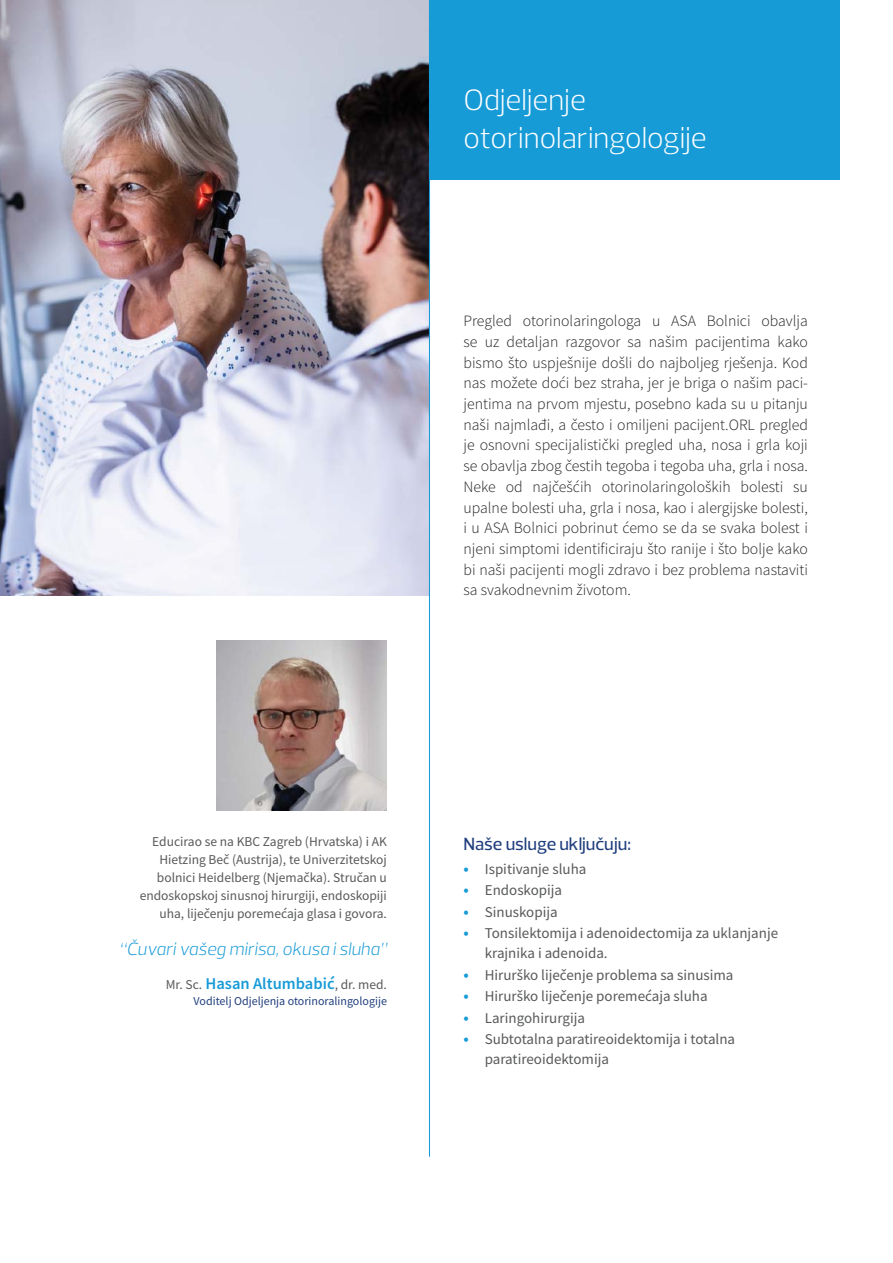
<style>
.page{position:relative;width:893px;height:1263px;background:#fff}
.page>*{position:absolute;margin:0;border:0;box-sizing:border-box;transform-origin:0 0}
.t1{font:300 30px/37.5px "Prelo";color:#fff}
.t2{font:italic 300 18px "Prelo";color:#179bd7}
.t3{font:500 18px "Prelo";color:#213f7e}
.t4{font:600 16.5px "Source Sans Pro";color:#179bd7}
.t5{font:300 15.75px/20.7px "Source Sans Pro";color:#231f20;text-align:justify}
.t6{font:15px/19.5px "Source Sans Pro";color:#58595b}
.t7{font:13.5px/18px "Source Sans Pro";color:#58595b;text-align:right}
.t8{font:12px "Source Sans Pro";color:#213f7e}
.s1{font-weight:400;font-size:13.5px;color:#58595b}
.s2{font-weight:600;font-size:16.5px;color:#179bd7}
</style>
<div class="page">
<div style="left:368px;top:0;width:472px;height:180px;background:#179bd7"></div>
<img style="left:217px;top:641px;width:170px;height:170px">
<img style="left:0;top:0;width:429px;height:595px">
<hr style="left:429px;top:0;width:1px;height:1157px;background:#179bd7">
<h1 class="t1" style="left:463px;top:81px;width:245px">Odjeljenje otorinolaringologije</h1>
<p class="t5" style="left:463px;top:311px;width:346px">Pregled otorinolaringologa u ASA Bolnici obavlja se uz detaljan razgovor sa našim pacijentima kako bismo što uspješnije došli do najboljeg rješenja. Kod nas možete doći bez straha, jer je briga o našim paci&shy;jentima na prvom mjestu, posebno kada su u pitanju naši najmlađi, a često i omiljeni pacijent.ORL pregled je osnovni specijalistički pregled uha, nosa i grla koji se obavlja zbog čestih tegoba i tegoba uha, grla i nosa.<br>Neke od najčešćih otorinolaringoloških bolesti su upalne bolesti uha, grla i nosa, kao i alergijske bolesti, i u ASA Bolnici pobrinut ćemo se da se svaka bolest i njeni simptomi identificiraju što ranije i što bolje kako bi naši pacijenti mogli zdravo i bez problema nastaviti sa svakodnevnim životom.</p>
<p class="t7" style="left:140px;top:833px;width:249px">Educirao se na KBC Zagreb (Hrvatska) i AK Hietzing Beč (Austrija), te Univerzitetskoj bolnici Heidelberg (Njemačka). Stručan u endoskopskoj sinusnoj hirurgiji, endoskopiji uha, liječenju poremećaja glasa i govora.</p>
<p class="t2" style="left:119px;top:938px;width:269px">“Čuvari vašeg mirisa, okusa i sluha”</p>
<p class="t4" style="left:166px;top:972px;width:223px"><span class="s1">Mr. Sc.</span> Hasan Altumbabić<span class="s1">, dr. med.</span></p>
<p class="t8" style="left:194px;top:994px;width:195px">Voditelj Odjeljenja otorinoralingologije</p>
<p class="t3" style="left:463px;top:832px;width:169px">Naše usluge uključuju:</p>
<p class="t6" style="left:463px;top:859px;width:124px"><span class="s2">•</span> Ispitivanje sluha</p>
<p class="t6" style="left:463px;top:880px;width:100px"><span class="s2">•</span> Endoskopija</p>
<p class="t6" style="left:463px;top:902px;width:96px"><span class="s2">•</span> Sinuskopija</p>
<p class="t6" style="left:485px;top:923px;width:295px;text-indent:-21px"><span class="s2">•</span> Tonsilektomija i adenoidectomija za uklanjanje krajnika i adenoida.</p>
<p class="t6" style="left:463px;top:965px;width:272px"><span class="s2">•</span> Hirurško liječenje problema sa sinusima</p>
<p class="t6" style="left:463px;top:986px;width:246px"><span class="s2">•</span> Hirurško liječenje poremećaja sluha</p>
<p class="t6" style="left:463px;top:1008px;width:123px"><span class="s2">•</span> Laringohirurgija</p>
<p class="t6" style="left:485px;top:1029px;width:252px;text-indent:-21px"><span class="s2">•</span> Subtotalna paratireoidektomija i totalna paratireoidektomija</p>
</div>
